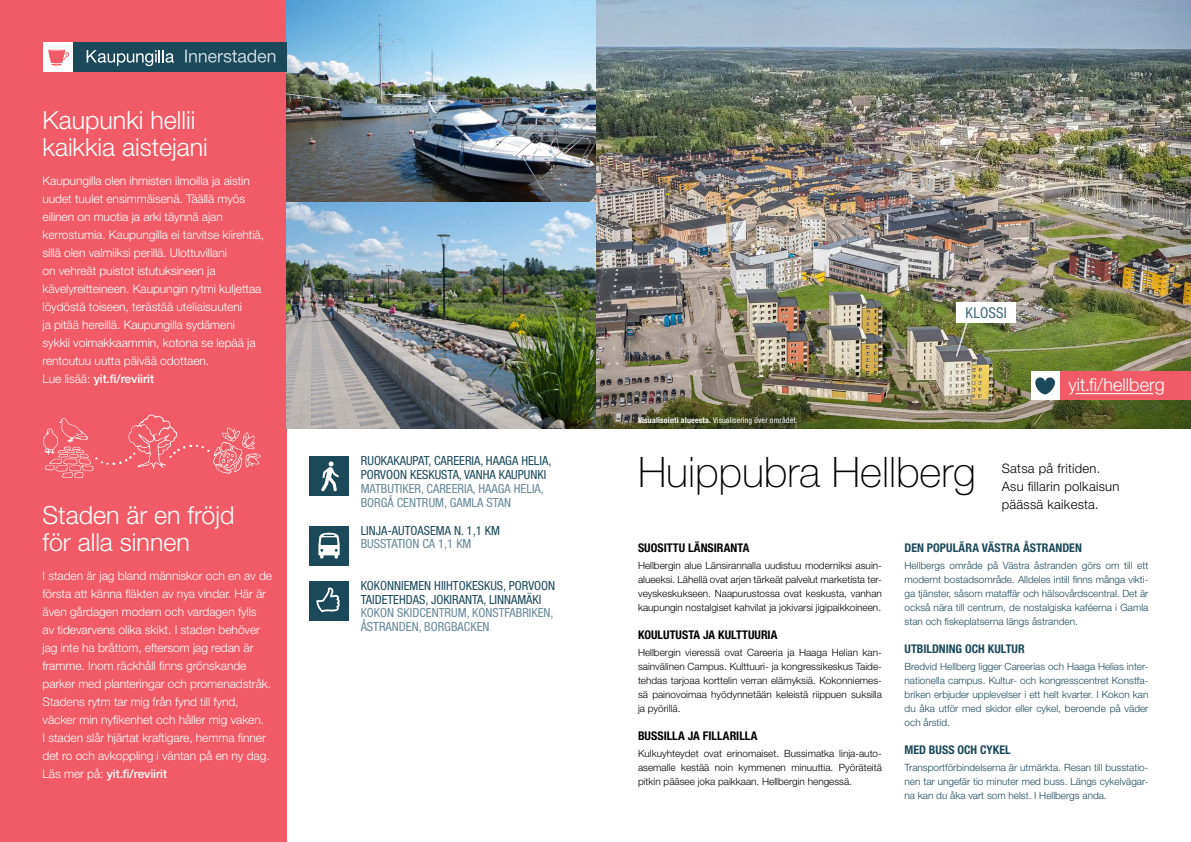
<style>
.page{position:relative;width:1191px;height:842px;background:#fff}
.page>*{position:absolute;margin:0;border:0;box-sizing:border-box;transform-origin:0 0}
.t1{font:100 42.1px "Helvetica Neue LT Pro";color:#000}
.t2{font:300 25px/27px "Helvetica Neue LT Pro";color:#fff}
.t3{font:300 18px "Helvetica Neue LT Pro";color:#fff}
.t4{font:condensed 15px "Helvetica Neue LT Pro";letter-spacing:.005em;color:#41697a}
.t5{font:300 13px/18px "Helvetica Neue LT Pro";letter-spacing:.02em;color:#000}
.t6{font:condensed 12.6px/13.8px "Helvetica Neue LT Pro";color:#1b495a}
.t7{font:condensed 12.6px/13.8px "Helvetica Neue LT Pro";color:#678999}
.t8{font:300 12px/18px "Helvetica Neue LT Pro";letter-spacing:-.005em;color:#fff}
.t9{font:700 condensed 12px "Helvetica Neue LT Pro";letter-spacing:.005em;color:#000}
.t10{font:700 condensed 12px "Helvetica Neue LT Pro";letter-spacing:.005em;color:#1b495a}
.t11{font:300 10px/14px "Helvetica Neue LT Pro";color:#1b495a;text-align:justify}
.t12{font:300 10px/14px "Helvetica Neue LT Pro";color:#000;text-align:justify}
.t13{font:condensed 8px "Helvetica Neue LT Pro";letter-spacing:.02em;color:#fff}
.s1{font-weight:500}
.s2{font-weight:700}
</style>
<div class="page">
<div style="left:0;top:0;width:286px;height:842px;background:#f15b67"></div>
<div style="left:309px;top:526px;width:40px;height:40px;background:#1b495a"></div>
<svg style="left:318px;top:532px;width:22px;height:27px"></svg>
<div style="left:309px;top:456px;width:40px;height:40px;background:#1b495a"></div>
<svg style="left:321px;top:461px;width:18px;height:31px"></svg>
<div style="left:309px;top:581px;width:40px;height:40px;background:#1b495a"></div>
<svg style="left:316px;top:587px;width:24px;height:25px"></svg>
<img style="left:595px;top:0;width:596px;height:428px">
<img style="left:286px;top:0;width:309px;height:203px">
<img style="left:286px;top:203px;width:309px;height:225px">
<svg style="left:954px;top:316px;width:16px;height:42px"></svg>
<div style="left:956px;top:302px;width:60px;height:21px;background:#fff"></div>
<div style="left:72px;top:42px;width:214px;height:30px;background:#1b495a"></div>
<svg style="left:87px;top:50px;width:87px;height:16px"></svg>
<div style="left:43px;top:42px;width:30px;height:30px;background:#fff"></div>
<svg style="left:48px;top:49px;width:21px;height:17px"></svg>
<svg style="left:185px;top:50px;width:90px;height:13px"></svg>
<div style="left:1059px;top:372px;width:132px;height:28px;background:#f15b67"></div>
<div style="left:1031px;top:372px;width:28px;height:28px;background:#fff"></div>
<svg style="left:1035px;top:377px;width:20px;height:17px"></svg>
<hr style="left:1075px;top:393px;width:78px;height:1px;background:#fff">
<svg style="left:43px;top:414px;width:218px;height:64px"></svg>
<h2 class="t2" style="left:43px;top:106px;width:167px">Kaupunki hellii kaikkia aistejani</h2>
<p class="t8" style="left:43px;top:171px;width:223px">Kaupungilla olen ihmisten ilmoilla ja aistin uudet tuulet ensimmäisenä. Täällä myös eilinen on muotia ja arki täynnä ajan kerrostumia. Kaupungilla ei tarvitse kiirehtiä, sillä olen valmiiksi perillä. Ulottuvillani<br>on vehreät puistot istutuksineen ja kävelyreitteineen. Kaupungin rytmi kuljettaa löydöstä toiseen, terästää uteliaisuuteni<br>ja pitää hereillä. Kaupungilla sydämeni sykkii voimakkaammin, kotona se lepää ja rentoutuu uutta päivää odottaen.<br>Lue lisää: <span class="s1">yit.fi/reviirit</span></p>
<h2 class="t2" style="left:43px;top:501px;width:193px">Staden är en fröjd för alla sinnen</h2>
<p class="t8" style="left:43px;top:567px;width:231px">I staden är jag bland människor och en av de första att känna fläkten av nya vindar. Här är även gårdagen modern och vardagen fylls<br>av tidevarvens olika skikt. I staden behöver jag inte ha bråttom, eftersom jag redan är framme. Inom räckhåll finns grönskande parker med planteringar och promenadstråk.<br>Stadens rytm tar mig från fynd till fynd, väcker min nyfikenhet och håller mig vaken.<br>I staden slår hjärtat kraftigare, hemma finner det ro och avkoppling i väntan på en ny dag.<br>Läs mer på: <span class="s1">yit.fi/reviirit</span></p>
<p class="t6" style="left:361px;top:454px;width:192px">RUOKAKAUPAT, CAREERIA, HAAGA HELIA,<br>PORVOON KESKUSTA, VANHA KAUPUNKI</p>
<p class="t7" style="left:361px;top:482px;width:185px">MATBUTIKER, CAREERIA, HAAGA HELIA,<br>BORGÅ CENTRUM, GAMLA STAN</p>
<p class="t6" style="left:361px;top:523px;width:141px">LINJA-AUTOASEMA N. 1,1 KM</p>
<p class="t7" style="left:361px;top:537px;width:112px">BUSSTATION CA 1,1 KM</p>
<p class="t6" style="left:361px;top:578px;width:196px">KOKONNIEMEN HIIHTOKESKUS, PORVOON<br>TAIDETEHDAS, JOKIRANTA, LINNAMÄKI</p>
<p class="t7" style="left:361px;top:606px;width:194px">KOKON SKIDCENTRUM, KONSTFABRIKEN,<br>ÅSTRANDEN, BORGBACKEN</p>
<p class="t13" style="left:638px;top:416px;width:161px"><span class="s2">Visualisointi alueesta.</span> Visualisering över området.</p>
<p class="t4" style="left:965px;top:304px;width:43px">KLOSSI</p>
<h3 class="t3" style="left:1068px;top:373px;width:98px">yit.fi/hellberg</h3>
<h1 class="t1" style="left:638px;top:447px;width:339px">Huippubra Hellberg</h1>
<p class="t5" style="left:1001px;top:459px;width:119px">Satsa på fritiden.<br>Asu fillarin polkaisun päässä kaikesta.</p>
<p class="t9" style="left:638px;top:541px;width:113px">SUOSITTU LÄNSIRANTA</p>
<p class="t12" style="left:638px;top:558px;width:245px">Hellbergin alue Länsirannalla uudistuu moderniksi asuin&shy;alueeksi. Lähellä ovat arjen tärkeät palvelut marketista ter&shy;veyskeskukseen. Naapurustossa ovat keskusta, vanhan kaupungin nostalgiset kahvilat ja jokivarsi jigipaikkoineen.</p>
<p class="t9" style="left:638px;top:628px;width:141px">KOULUTUSTA JA KULTTUURIA</p>
<p class="t12" style="left:638px;top:645px;width:245px">Hellbergin vieressä ovat Careeria ja Haaga Helian kan&shy;sainvälinen Campus. Kulttuuri- ja kongressikeskus Taide&shy;tehdas tarjoaa korttelin verran elämyksiä. Kokonniemes&shy;sä painovoimaa hyödynnetään keleistä riippuen suksilla ja pyörillä.</p>
<p class="t9" style="left:638px;top:729px;width:121px">BUSSILLA JA FILLARILLA</p>
<p class="t12" style="left:638px;top:746px;width:245px">Kulkuyhteydet ovat erinomaiset. Bussimatka linja-auto&shy;asemalle kestää noin kymmenen minuuttia. Pyöräteitä pitkin pääsee joka paikkaan. Hellbergin hengessä.</p>
<p class="t10" style="left:904px;top:541px;width:179px">DEN POPULÄRA VÄSTRA ÅSTRANDEN</p>
<p class="t11" style="left:904px;top:558px;width:245px">Hellbergs område på Västra åstranden görs om till ett modernt bostadsområde. Alldeles intill finns många vikti&shy;ga tjänster, såsom mataffär och hälsovårdscentral. Det är också nära till centrum, de nostalgiska kaféerna i Gamla stan och fiskeplatserna längs åstranden.</p>
<p class="t10" style="left:904px;top:642px;width:122px">UTBILDNING OCH KULTUR</p>
<p class="t11" style="left:904px;top:659px;width:245px">Bredvid Hellberg ligger Careerias och Haaga Helias inter&shy;nationella campus. Kultur- och kongresscentret Konstfa&shy;briken erbjuder upplevelser i ett helt kvarter. I Kokon kan du åka utför med skidor eller cykel, beroende på väder och årstid.</p>
<p class="t10" style="left:904px;top:743px;width:108px">MED BUSS OCH CYKEL</p>
<p class="t11" style="left:904px;top:760px;width:245px">Transportförbindelserna är utmärkta. Resan till busstatio&shy;nen tar ungefär tio minuter med buss. Längs cykelvägar&shy;na kan du åka vart som helst. I Hellbergs anda.</p>
</div>
